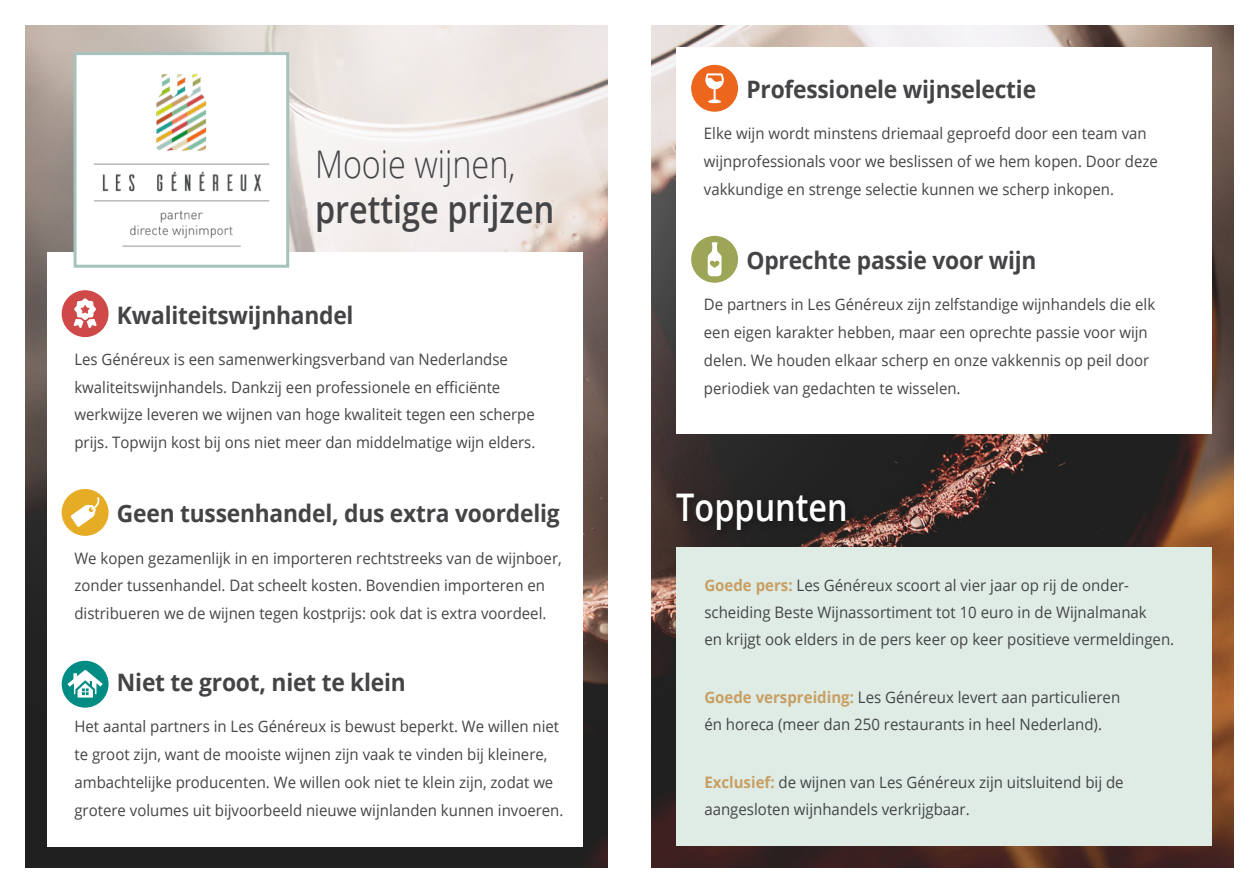
<style>
.page{position:relative;width:1259px;height:893px;background:#fff}
.page>*{position:absolute;margin:0;border:0;box-sizing:border-box;transform-origin:0 0}
.t1{font:600 38.1px "Open Sans";color:#444447;scale:.85 1}
.t2{font:300 38.1px "Open Sans";color:#444447;scale:.85 1}
.t3{font:600 38.1px "Open Sans";color:#fff;scale:.85 1}
.t4{font:700 24px "Open Sans";letter-spacing:-.01em;color:#444447;scale:.95 1}
.t5{font:15.75px/27.8px "Open Sans";color:#444447;scale:.95 1}
.s1{font-weight:700;color:#c89f63}
</style>
<div class="page">
<img style="left:26px;top:26px;width:1207px;height:841px">
<div style="left:47px;top:252px;width:536px;height:594px;background:#fff"></div>
<img style="left:78px;top:56px;width:207px;height:196px">
<div style="left:74px;top:52px;width:215px;height:216px;border:3px solid #a6c2bd"></div>
<div style="left:62px;top:290px;width:47px;height:47px;background:#cf4948;border-radius:50%"></div>
<svg style="left:73px;top:298px;width:24px;height:30px"></svg>
<div style="left:62px;top:489px;width:47px;height:47px;background:#e6ac25;border-radius:50%"></div>
<svg style="left:71px;top:497px;width:28px;height:30px"></svg>
<div style="left:62px;top:661px;width:47px;height:47px;background:#038c84;border-radius:50%"></div>
<svg style="left:67px;top:670px;width:36px;height:27px"></svg>
<div style="left:676px;top:47px;width:536px;height:387px;background:#fff"></div>
<div style="left:676px;top:547px;width:536px;height:299px;background:#deece5"></div>
<div style="left:691px;top:65px;width:47px;height:47px;background:#ec671d;border-radius:50%"></div>
<svg style="left:705px;top:73px;width:19px;height:30px"></svg>
<div style="left:691px;top:236px;width:47px;height:47px;background:#9da656;border-radius:50%"></div>
<svg style="left:707px;top:242px;width:14px;height:35px"></svg>
<div style="left:671px;top:488px;width:185px;height:53px;background:#000;opacity:.35"></div>
<div style="left:608px;top:0;width:43px;height:893px;background:#fff"></div>
<h1 class="t2" style="left:315px;top:138px;width:237px">Mooie wijnen,</h1>
<h1 class="t1" style="left:315px;top:183px;width:283px">prettige prijzen</h1>
<h2 class="t4" style="left:117px;top:298px;width:250px">Kwaliteitswijnhandel</h2>
<p class="t5" style="left:74px;top:345px;width:487px">Les Généreux is een samenwerkingsverband van Nederlandse kwaliteitswijnhandels. Dankzij een professionele en efficiënte werkwijze leveren we wijnen van hoge kwaliteit tegen een scherpe prijs. Topwijn kost bij ons niet meer dan middelmatige wijn elders.</p>
<h2 class="t4" style="left:117px;top:497px;width:467px">Geen tussenhandel, dus extra voordelig</h2>
<p class="t5" style="left:74px;top:544px;width:514px">We kopen gezamenlijk in en importeren rechtstreeks van de wijnboer, zonder tussenhandel. Dat scheelt kosten. Bovendien importeren en distribueren we de wijnen tegen kostprijs: ook dat is extra voordeel.</p>
<h2 class="t4" style="left:117px;top:665px;width:306px">Niet te groot, niet te klein</h2>
<p class="t5" style="left:74px;top:712px;width:516px">Het aantal partners in Les Généreux is bewust beperkt. We willen niet te groot zijn, want de mooiste wijnen zijn vaak te vinden bij kleinere, ambachtelijke producenten. We willen ook niet te klein zijn, zodat we grotere volumes uit bijvoorbeeld nieuwe wijnlanden kunnen invoeren.</p>
<h2 class="t4" style="left:746px;top:73px;width:306px">Professionele wijnselectie</h2>
<p class="t5" style="left:704px;top:119px;width:479px">Elke wijn wordt minstens driemaal geproefd door een team van wijnprofessionals voor we beslissen of we hem kopen. Door deze vakkundige en strenge selectie kunnen we scherp inkopen.</p>
<h2 class="t4" style="left:746px;top:244px;width:307px">Oprechte passie voor wijn</h2>
<p class="t5" style="left:704px;top:290px;width:476px">De partners in Les Généreux zijn zelfstandige wijnhandels die elk een eigen karakter hebben, maar een oprechte passie voor wijn delen. We houden elkaar scherp en onze vakkennis op peil door periodiek van gedachten te wisselen.</p>
<h1 class="t3" style="left:676px;top:481px;width:203px">Toppunten</h1>
<p class="t5" style="left:704px;top:571px;width:496px;line-height:27px"><span class="s1">Goede pers:</span> Les Généreux scoort al vier jaar op rij de onder&shy;scheiding Beste Wijnassortiment tot 10 euro in de Wijnalmanak<br>en krijgt ook elders in de pers keer op keer positieve vermeldingen.</p>
<p class="t5" style="left:704px;top:683px;width:439px;line-height:27px"><span class="s1">Goede verspreiding:</span> Les Généreux levert aan particulieren én horeca (meer dan 250 restaurants in heel Nederland).</p>
<p class="t5" style="left:704px;top:768px;width:443px;line-height:27px"><span class="s1">Exclusief:</span> de wijnen van Les Généreux zijn uitsluitend bij de aangesloten wijnhandels verkrijgbaar.</p>
</div>
